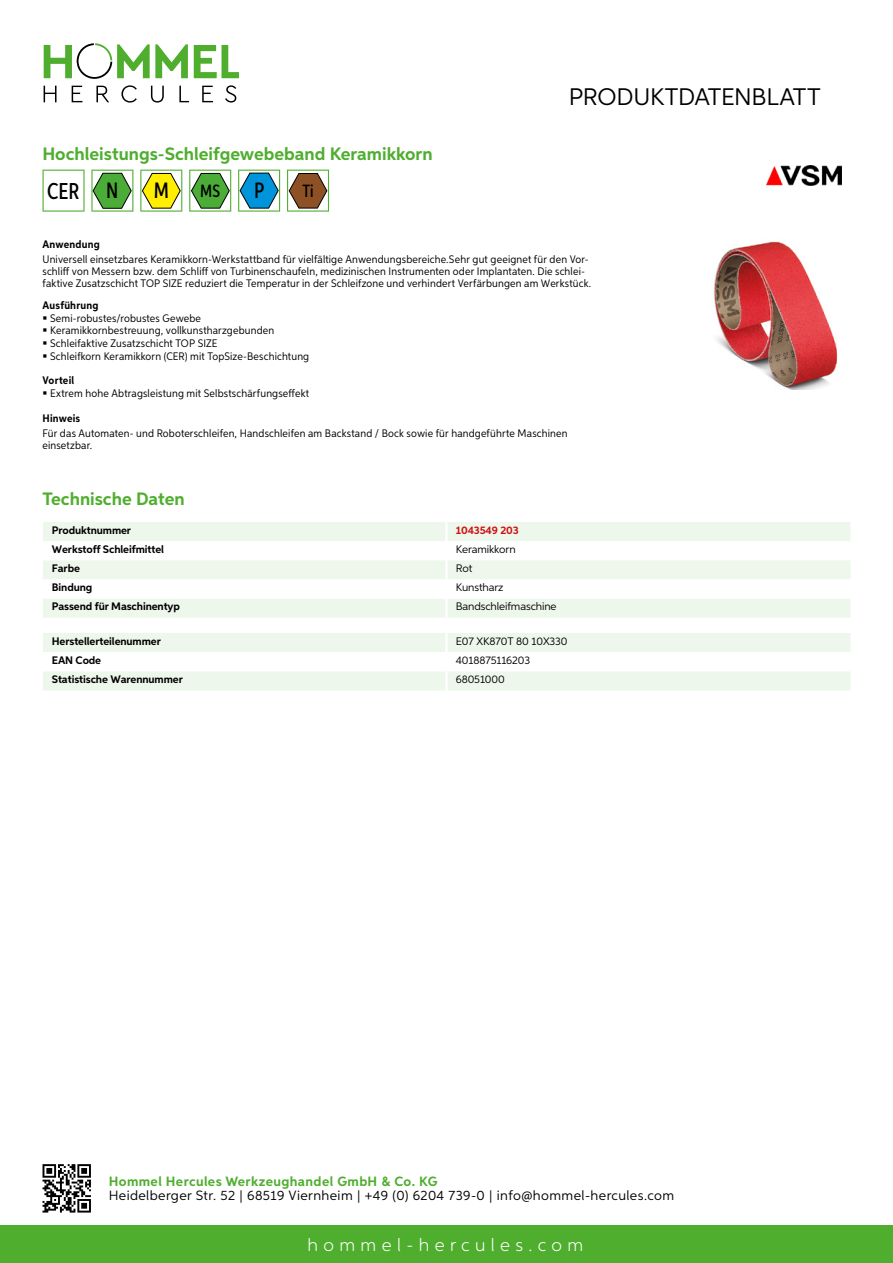
<style>
.page{position:relative;width:893px;height:1263px;background:#fff}
.page>*{position:absolute;margin:0;border:0;box-sizing:border-box;transform-origin:0 0}
.t1{font:24px "Aspira";letter-spacing:-.01em;color:#000}
.t2{font:500 22.95px "Aspira XX Nar";color:#000}
.t3{font:500 22.2px "Aspira XX Nar";color:#000}
.t4{font:700 18px "Aspira";color:#50ae2f}
.t5{font:300 18px "Aspira";letter-spacing:.3em;color:#fff}
.t6{font:500 17.85px "Aspira XX Nar";color:#000}
.t7{font:13.5px "Aspira";letter-spacing:.03em;color:#000}
.t8{font:700 13.5px "Aspira";letter-spacing:.03em;color:#50ae2f}
.t9{font:10.95px/12px "Aspira Nar";letter-spacing:.015em;color:#000}
.t10{font:700 10.95px "Aspira";letter-spacing:-.01em;color:#000}
.t11{font:10.95px "Aspira";letter-spacing:-.01em;color:#000}
.t12{font:700 10.95px "Aspira Nar";letter-spacing:.02em;color:#000}
.t13{font:700 10.95px "Aspira";letter-spacing:-.01em;color:#cd1013}
.s1{font-size:22.2px}
</style>
<div class="page">
<div style="left:0;top:1226px;width:893px;height:37px;background:#50ae2f"></div>
<svg style="left:43px;top:1164px;width:48px;height:48px"></svg>
<svg style="left:194px;top:45px;width:45px;height:33px"></svg>
<svg style="left:44px;top:43px;width:144px;height:36px"></svg>
<svg style="left:44px;top:86px;width:13px;height:16px"></svg>
<svg style="left:72px;top:86px;width:10px;height:16px"></svg>
<svg style="left:96px;top:86px;width:13px;height:16px"></svg>
<svg style="left:121px;top:85px;width:16px;height:18px"></svg>
<svg style="left:151px;top:86px;width:13px;height:17px"></svg>
<svg style="left:179px;top:86px;width:10px;height:16px"></svg>
<svg style="left:202px;top:86px;width:11px;height:16px"></svg>
<svg style="left:225px;top:85px;width:11px;height:18px"></svg>
<div style="left:43px;top:522px;width:807px;height:96px;background:#eef7eb"></div>
<svg style="left:43px;top:541px;width:807px;height:57px"></svg>
<hr style="left:445px;top:522px;width:3px;height:19px;background:#fff">
<hr style="left:445px;top:541px;width:3px;height:19px;background:#fff">
<hr style="left:445px;top:560px;width:3px;height:19px;background:#fff">
<hr style="left:445px;top:579px;width:3px;height:19px;background:#fff">
<hr style="left:445px;top:598px;width:3px;height:20px;background:#fff">
<svg style="left:43px;top:633px;width:807px;height:57px"></svg>
<hr style="left:445px;top:671px;width:3px;height:19px;background:#fff">
<svg style="left:43px;top:170px;width:42px;height:42px"></svg>
<svg style="left:91px;top:170px;width:42px;height:42px"></svg>
<svg style="left:140px;top:170px;width:42px;height:42px"></svg>
<svg style="left:189px;top:170px;width:42px;height:42px"></svg>
<svg style="left:238px;top:170px;width:42px;height:42px"></svg>
<svg style="left:287px;top:170px;width:42px;height:42px"></svg>
<img style="left:713px;top:241px;width:125px;height:148px">
<img style="left:766px;top:166px;width:76px;height:19px">
<h3 class="t4" style="left:43px;top:142px;width:392px">Hochleistungs-Schleifgewebeband Keramikkorn</h3>
<h2 class="t2" style="left:47px;top:177px;width:73px">CER <span class="s1">N</span></h2>
<h3 class="t3" style="left:154px;top:177px;width:17px">M</h3>
<h3 class="t6" style="left:200px;top:180px;width:21px">MS</h3>
<h3 class="t3" style="left:254px;top:177px;width:12px">P</h3>
<h3 class="t6" style="left:302px;top:180px;width:13px">Ti</h3>
<h1 class="t1" style="left:569px;top:82px;width:253px">Produktdatenblatt</h1>
<p class="t12" style="left:43px;top:237px;width:59px">Anwendung</p>
<p class="t9" style="left:43px;top:253px;width:550px">Universell einsetzbares Keramikkorn-Werkstattband für vielfältige Anwendungsbereiche.Sehr gut geeignet für den Vor&shy;schliff von Messern bzw. dem Schliff von Turbinenschaufeln, medizinischen Instrumenten oder Implantaten. Die schlei&shy;faktive Zusatzschicht TOP SIZE reduziert die Temperatur in der Schleifzone und verhindert Verfärbungen am Werkstück.</p>
<p class="t12" style="left:43px;top:298px;width:58px">Ausführung</p>
<p class="t9" style="left:50px;top:311px;width:261px;line-height:12.8px">Semi-robustes/robustes Gewebe Keramikkornbestreuung, vollkunstharzgebunden Schleifaktive Zusatzschicht TOP SIZE<br>Schleifkorn Keramikkorn (CER) mit TopSize-Beschichtung</p>
<p class="t12" style="left:43px;top:374px;width:33px">Vorteil</p>
<p class="t9" style="left:50px;top:387px;width:261px">Extrem hohe Abtragsleistung mit Selbstschärfungseffekt</p>
<p class="t12" style="left:43px;top:412px;width:39px">Hinweis</p>
<p class="t9" style="left:43px;top:427px;width:527px">Für das Automaten- und Roboterschleifen, Handschleifen am Backstand / Bock sowie für handgeführte Maschinen einsetzbar.</p>
<h3 class="t4" style="left:43px;top:488px;width:144px">Technische Daten</h3>
<p class="t10" style="left:52px;top:523px;width:81px">Produktnummer</p>
<p class="t13" style="left:456px;top:523px;width:64px">1043549 203</p>
<p class="t10" style="left:52px;top:542px;width:114px">Werkstoff Schleifmittel</p>
<p class="t11" style="left:456px;top:543px;width:61px">Keramikkorn</p>
<p class="t10" style="left:52px;top:562px;width:30px">Farbe</p>
<p class="t11" style="left:456px;top:562px;width:18px">Rot</p>
<p class="t10" style="left:52px;top:581px;width:42px">Bindung</p>
<p class="t11" style="left:456px;top:581px;width:49px">Kunstharz</p>
<p class="t10" style="left:52px;top:600px;width:130px">Passend für Maschinentyp</p>
<p class="t11" style="left:456px;top:600px;width:102px">Bandschleifmaschine</p>
<p class="t10" style="left:52px;top:634px;width:111px">Herstellerteilenummer</p>
<p class="t11" style="left:456px;top:634px;width:113px">E07 XK870T 80 10X330</p>
<p class="t10" style="left:52px;top:654px;width:51px">EAN Code</p>
<p class="t11" style="left:456px;top:654px;width:76px">4018875116203</p>
<p class="t10" style="left:52px;top:673px;width:132px">Statistische Warennummer</p>
<p class="t11" style="left:456px;top:673px;width:50px">68051000</p>
<p class="t8" style="left:109px;top:1172px;width:330px">Hommel Hercules Werkzeughandel GmbH &amp; Co. KG</p>
<p class="t7" style="left:109px;top:1187px;width:567px">Heidelberger Str. 52 | 68519 Viernheim | +49 (0) 6204 739-0 | info@hommel-hercules.com</p>
<h3 class="t5" style="left:307px;top:1234px;width:277px">hommel-hercules.com</h3>
</div>
